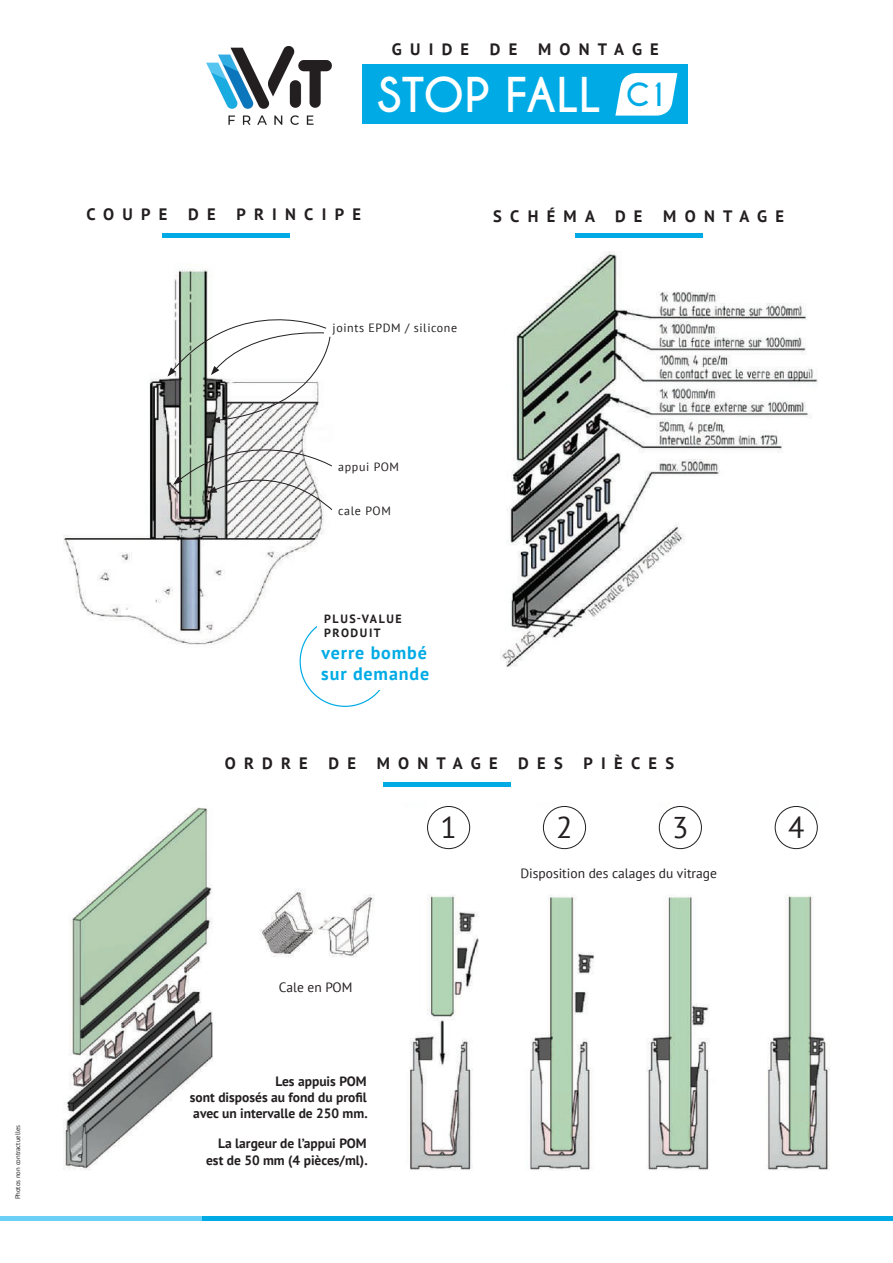
<style>
.page{position:relative;width:893px;height:1263px;background:#fff}
.page>*{position:absolute;margin:0;border:0;box-sizing:border-box;transform-origin:0 0}
.t1{font:700 45px "Caviar Dreams";color:#fff}
.t2{font:30px "PT Sans";color:#231f20}
.t3{font:700 18px/21px "PT Sans";letter-spacing:.05em;color:#00abe5}
.t4{font:700 16.5px "PT Sans";letter-spacing:.5em;color:#231f20}
.t5{font:700 13.5px/16.2px "PT Sans";color:#231f20;text-align:justify}
.t6{font:13.5px "PT Sans";color:#231f20}
.t7{font:12px "PT Sans";letter-spacing:.05em;color:#231f20}
.t8{font:700 12px/14.4px "PT Sans";letter-spacing:.13em;color:#231f20}
.t9{font:6.75px "PT Sans";letter-spacing:-.005em;color:#231f20}
.s1{font-size:30px;color:#00abe5}
</style>
<div class="page">
<div style="left:362px;top:65px;width:325px;height:59px;background:#00abe5"></div>
<img style="left:207px;top:47px;width:125px;height:78px">
<svg style="left:615px;top:73px;width:62px;height:43px"></svg>
<hr style="left:0;top:1216px;width:893px;height:4px;background:#00abe5">
<hr style="left:0;top:1216px;width:201px;height:4px;background:#6bcff6">
<img style="left:64px;top:806px;width:765px;height:365px">
<div style="left:427px;top:806px;width:43px;height:43px;border:1px solid #231f20;border-radius:50%"></div>
<div style="left:659px;top:806px;width:43px;height:43px;border:1px solid #231f20;border-radius:50%"></div>
<div style="left:543px;top:806px;width:43px;height:43px;border:1px solid #231f20;border-radius:50%"></div>
<div style="left:775px;top:806px;width:42px;height:43px;border:1px solid #231f20;border-radius:50%"></div>
<img style="left:501px;top:252px;width:317px;height:415px">
<hr style="left:163px;top:234px;width:127px;height:4px;background:#00abe5">
<hr style="left:575px;top:234px;width:127px;height:4px;background:#00abe5">
<hr style="left:383px;top:782px;width:127px;height:4px;background:#00abe5">
<img style="left:64px;top:269px;width:269px;height:378px">
<svg style="left:317px;top:590px;width:64px;height:104px"></svg>
<svg style="left:168px;top:291px;width:164px;height:219px"></svg>
<p class="t9" style="left:13px;top:1199px;width:76px;rotate:-90deg">Photos non contractuelles</p>
<p class="t4" style="left:392px;top:39px;width:79px">GUIDE</p>
<p class="t4" style="left:490px;top:39px;width:29px">D E</p>
<p class="t4" style="left:538px;top:39px;width:122px">MONTAGE</p>
<h1 class="t1" style="left:377px;top:68px;width:293px">STOP FALL <span class="s1">C1</span></h1>
<p class="t4" style="left:86px;top:203px;width:83px">COUPE</p>
<p class="t4" style="left:188px;top:203px;width:29px">D E</p>
<p class="t4" style="left:236px;top:203px;width:126px">PRINCIPE</p>
<p class="t4" style="left:493px;top:205px;width:151px">SCHÉMA DE</p>
<p class="t4" style="left:663px;top:205px;width:122px">MONTAGE</p>
<p class="t7" style="left:333px;top:320px;width:126px">joints EPDM / silicone</p>
<p class="t7" style="left:338px;top:459px;width:62px">appui POM</p>
<p class="t7" style="left:338px;top:503px;width:54px">cale POM</p>
<p class="t8" style="left:324px;top:611px;width:79px">PLUS-VALUE<br>PRODUIT</p>
<h3 class="t3" style="left:321px;top:642px;width:110px">verre bombé sur demande</h3>
<p class="t4" style="left:225px;top:752px;width:85px">ORDRE</p>
<p class="t4" style="left:329px;top:752px;width:29px">D E</p>
<p class="t4" style="left:377px;top:752px;width:122px">MONTAGE</p>
<p class="t4" style="left:518px;top:752px;width:46px">DES</p>
<p class="t4" style="left:583px;top:752px;width:92px">PIÈCES</p>
<h2 class="t2" style="left:440px;top:808px;width:18px">1</h2>
<h2 class="t2" style="left:556px;top:808px;width:18px">2</h2>
<h2 class="t2" style="left:672px;top:808px;width:18px">3</h2>
<h2 class="t2" style="left:788px;top:808px;width:18px">4</h2>
<p class="t6" style="left:279px;top:979px;width:75px">Cale en POM</p>
<p class="t5" style="left:190px;top:1073px;width:179px;text-indent:86px">Les appuis POM sont disposés au fond du profil avec un intervalle de 250 mm.</p>
<p class="t5" style="left:206px;top:1135px;width:163px;text-align:right">La largeur de l’appui POM est de 50 mm (4 pièces/ml).</p>
<p class="t6" style="left:520px;top:864px;width:198px">Disposition des calages du vitrage</p>
</div>
